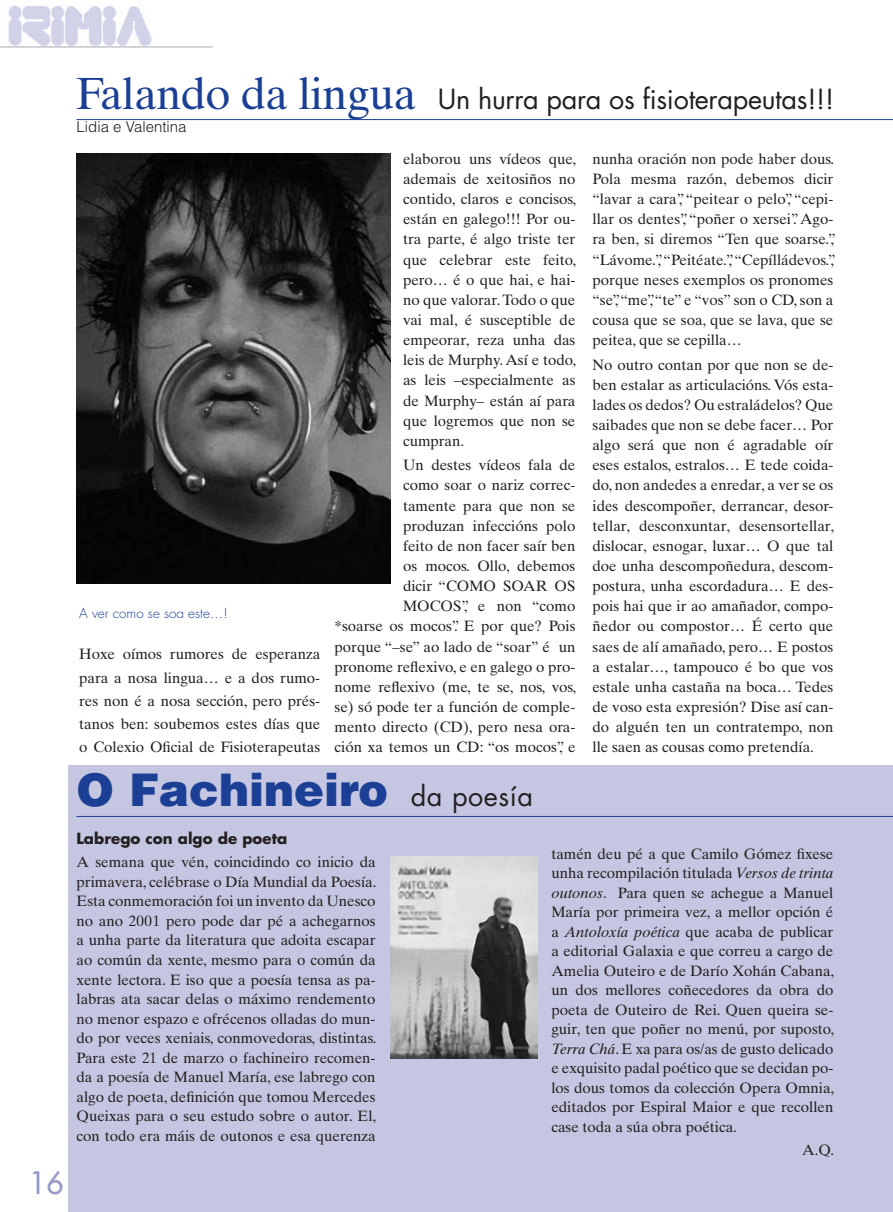
<style>
.page{position:relative;width:893px;height:1212px;background:#fff}
.page>*{position:absolute;margin:0;border:0;box-sizing:border-box;transform-origin:0 0}
.t1{font:900 45px "Helvetica LT Std";color:#1b3f94}
.t2{font:500 30px "Futura Std";color:#979aca}
.t3{font:27px "Futura Std";letter-spacing:-.01em;color:#231f20}
.t4{font:15px/20.1px "Times Ten LT Std";color:#231f20;text-align:justify}
.t5{font:700 15px "Futura Std";color:#231f20}
.t6{font:300 15px "Helvetica LT Std";color:#231f20}
.t7{font:300 13.5px "Futura Std";color:#1b3f94}
.s1{font-family:"Times Ten LT Std";font-size:45px;color:#1b3f94}
.s2{font-family:"Futura Std";font-weight:400;font-size:27px;color:#231f20}
.s3{font-style:italic}
</style>
<div class="page">
<img style="left:8px;top:5px;width:144px;height:41px">
<hr style="left:0;top:47px;width:213px;height:1px;background:#a8a9ad">
<hr style="left:77px;top:119px;width:816px;height:1px;background:#1b3f94">
<div style="left:69px;top:765px;width:824px;height:447px;background:#c5c6e1"></div>
<hr style="left:77px;top:816px;width:816px;height:1px;background:#1b3f94">
<img style="left:390px;top:857px;width:147px;height:202px">
<img style="left:77px;top:153px;width:313px;height:430px">
<h2 class="t2" style="left:29px;top:1164px;width:36px">16</h2>
<h3 class="t3" style="left:77px;top:82px;width:759px"><span class="s1">Falando da lingua</span> Un hurra para os fisioterapeutas!!!</h3>
<p class="t6" style="left:77px;top:117px;width:112px">Lidia e Valentina</p>
<p class="t7" style="left:79px;top:605px;width:150px">A ver como se soa este…!</p>
<p class="t4" style="left:79px;top:643px;width:242px;line-height:23.2px">Hoxe oímos rumores de esperanza para a nosa lingua… e a dos rumo&shy;res non é a nosa sección, pero prés&shy;tanos ben: soubemos estes días que o Colexio Oficial de Fisioterapeutas</p>
<p class="t4" style="left:403px;top:149px;width:175px">elaborou uns vídeos que, ademais de xeitosiños no contido, claros e concisos, están en galego!!! Por ou&shy;tra parte, é algo triste ter que celebrar este feito, pero… é o que hai, e hai&shy;no que valorar. Todo o que vai mal, é susceptible de empeorar, reza unha das leis de Murphy. Así e todo, as leis –especialmente as de Murphy– están aí para que logremos que non se cumpran.</p>
<p class="t4" style="left:334px;top:455px;width:243px;text-align:right">Un destes vídeos fala de<br>como soar o nariz correc-<br>tamente para que non se<br>produzan infeccións polo<br>feito de non facer saír ben<br>os mocos. Ollo, debemos<br>dicir “COMO SOAR OS<br>MOCOS”, e non “como<br>*soarse os mocos”. E por que? Pois porque “–se” ao lado de “soar” é un pronome reflexivo, e en galego o pro&shy;nome reflexivo (me, te se, nos, vos, se) só pode ter a función de comple&shy;mento directo (CD), pero nesa ora&shy;ción xa temos un CD: “os mocos”, e</p>
<p class="t4" style="left:592px;top:149px;width:245px;text-align:left">nunha oración non pode haber dous.<br>Pola mesma razón, debemos dicir “lavar a cara”, “peitear o pelo”, “cepi&shy;llar os dentes”, “poñer o xersei”. Ago&shy;ra ben, si diremos “Ten que soarse.”, “Lávome.”, “Peitéate.”, “Cepílládevos.”, porque neses exemplos os pronomes “se”, “me”, “te” e “vos” son o CD, son a cousa que se soa, que se lava, que se peitea, que se cepilla…</p>
<p class="t4" style="left:592px;top:354px;width:243px">No outro contan por que non se de&shy;ben estalar as articulacións. Vós esta&shy;lades os dedos? Ou estraládelos? Que saibades que non se debe facer… Por algo será que non é agradable oír eses estalos, estralos… E tede coida&shy;do, non andedes a enredar, a ver se os ides descompoñer, derrancar, desor&shy;tellar, desconxuntar, desensortellar, dislocar, esnogar, luxar… O que tal doe unha descompoñedura, descom&shy;postura, unha escordadura… E des&shy;pois hai que ir ao amañador, compo&shy;ñedor ou compostor… É certo que saes de alí amañado, pero… E postos a estalar…, tampouco é bo que vos estale unha castaña na boca… Tedes de voso esta expresión? Dise así can&shy;do alguén ten un contratempo, non lle saen as cousas como pretendía.</p>
<h1 class="t1" style="left:77px;top:761px;width:458px">O Fachineiro <span class="s2">da poesía</span></h1>
<p class="t5" style="left:77px;top:828px;width:212px">Labrego con algo de poeta</p>
<p class="t4" style="left:77px;top:852px;width:301px;line-height:19.5px">A semana que vén, coincidindo co inicio da primavera, celébrase o Día Mundial da Poesía.<br>Esta conmemoración foi un invento da Unesco no ano 2001 pero pode dar pé a achegarnos a unha parte da literatura que adoita escapar ao común da xente, mesmo para o común da xente lectora. E iso que a poesía tensa as pa&shy;labras ata sacar delas o máximo rendemento no menor espazo e ofrécenos olladas do mun&shy;do por veces xeniais, conmovedoras, distintas.<br>Para este 21 de marzo o fachineiro recomen&shy;da a poesía de Manuel María, ese labrego con algo de poeta, definición que tomou Mercedes Queixas para o seu estudo sobre o autor. El, con todo era máis de outonos e esa querenza</p>
<p class="t4" style="left:551px;top:844px;width:284px;line-height:19.5px">tamén deu pé a que Camilo Gómez fixese unha recompilación titulada <span class="s3">Versos de trinta outonos</span>. Para quen se achegue a Manuel María por primeira vez, a mellor opción é a <span class="s3">Antoloxía poética</span> que acaba de publicar a editorial Galaxia e que correu a cargo de Amelia Outeiro e de Darío Xohán Cabana, un dos mellores coñecedores da obra do poeta de Outeiro de Rei. Quen queira se&shy;guir, ten que poñer no menú, por suposto, <span class="s3">Terra Chá</span>. E xa para os/as de gusto delicado e exquisito padal poético que se decidan po&shy;los dous tomos da colección Opera Omnia, editados por Espiral Maior e que recollen case toda a súa obra poética.</p>
<p class="t4" style="left:802px;top:1140px;width:34px">A.Q.</p>
</div>
